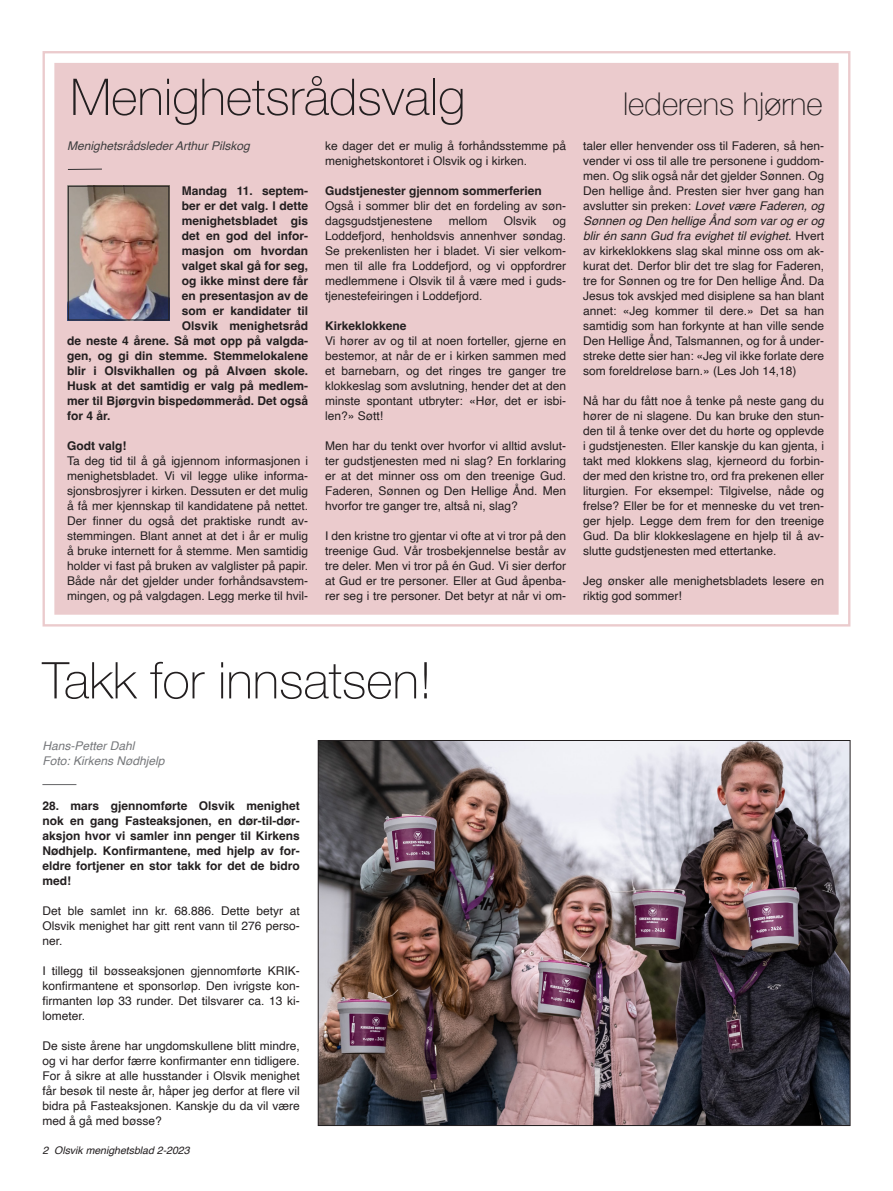
<style>
.page{position:relative;width:893px;height:1191px;background:#fff}
.page>*{position:absolute;margin:0;border:0;box-sizing:border-box;transform-origin:0 0}
.Overskrift{font:100 50.7px "Helvetica Neue";color:#231f20}
.Overskrift-2{font:100 31.35px "Helvetica Neue";color:#231f20}
.t1{font:12px/15px "Helvetica";color:#231f20;text-align:justify}
.t2{font:700 12px/15px "Helvetica";color:#231f20;text-align:justify}
.Byline{font:italic 12px "Helvetica";color:#76787b}
.Byline-2{font:italic 12px "Helvetica";color:#3e3e3f}
.t3{font:italic 10.5px "Helvetica";color:#231f20}
.s1{font-style:italic}
</style>
<div class="page">
<svg style="left:42px;top:51px;width:809px;height:576px"></svg>
<div style="left:53px;top:62px;width:787px;height:554px;background:#ebcbcd"></div>
<img style="left:70px;top:188px;width:97px;height:130px">
<div style="left:68px;top:186px;width:101px;height:134px;border:1px solid #231f20"></div>
<hr style="left:68px;top:169px;width:34px;height:1px;background:#312f30">
<img style="left:317px;top:740px;width:534px;height:386px">
<hr style="left:42px;top:784px;width:34px;height:1px;background:#636366">
<p class="Overskrift" style="left:70px;top:58px;width:397px">Menighetsrådsvalg</p>
<p class="Byline-2" style="left:67px;top:136px;width:184px">Menighetsrådsleder Arthur Pilskog</p>
<p class="t2" style="left:182px;top:185px;width:128px">Mandag 11. septem-</p>
<p class="t2" style="left:182px;top:200px;width:128px">ber er det valg. I dette</p>
<p class="t2" style="left:182px;top:215px;width:128px">menighetsbladet gis</p>
<p class="t2" style="left:182px;top:230px;width:128px">det en god del infor-</p>
<p class="t2" style="left:182px;top:245px;width:128px">masjon om hvordan</p>
<p class="t2" style="left:182px;top:260px;width:128px">valget skal gå for seg,</p>
<p class="t2" style="left:182px;top:275px;width:128px">og ikke minst dere får</p>
<p class="t2" style="left:182px;top:290px;width:128px">en presentasjon av de</p>
<p class="t2" style="left:182px;top:305px;width:128px">som er kandidater til</p>
<p class="t2" style="left:182px;top:320px;width:128px">Olsvik menighetsråd</p>
<p class="t2" style="left:67px;top:335px;width:242px">de neste 4 årene. Så møt opp på valgda-</p>
<p class="t2" style="left:67px;top:350px;width:242px">gen, og gi din stemme. Stemmelokalene</p>
<p class="t2" style="left:67px;top:365px;width:242px">blir i Olsvikhallen og på Alvøen skole.</p>
<p class="t2" style="left:67px;top:380px;width:242px">Husk at det samtidig er valg på medlem-</p>
<p class="t2" style="left:67px;top:395px;width:242px">mer til Bjørgvin bispedømmeråd. Det også</p>
<p class="t2" style="left:67px;top:410px;width:45px">for 4 år.</p>
<p class="t2" style="left:67px;top:440px;width:61px">Godt valg!</p>
<p class="t1" style="left:67px;top:454px;width:242px">Ta deg tid til å gå igjennom informasjonen i menighetsbladet. Vi vil legge ulike informa&shy;sjonsbrosjyrer i kirken. Dessuten er det mulig å få mer kjennskap til kandidatene på nettet.<br>Der finner du også det praktiske rundt av&shy;stemmingen. Blant annet at det i år er mulig å bruke internett for å stemme. Men samtidig holder vi fast på bruken av valglister på papir.<br>Både når det gjelder under forhåndsavstem&shy;mingen, og på valgdagen. Legg merke til hvil-</p>
<p class="t1" style="left:325px;top:139px;width:242px">ke dager det er mulig å forhåndsstemme på menighetskontoret i Olsvik og i kirken.</p>
<p class="t2" style="left:325px;top:185px;width:218px">Gudstjenester gjennom sommerferien</p>
<p class="t1" style="left:325px;top:199px;width:242px">Også i sommer blir det en fordeling av søn&shy;dagsgudstjenestene</p>
<p class="t1" style="left:449px;top:214px;width:40px">mellom</p>
<p class="t1" style="left:504px;top:214px;width:34px">Olsvik</p>
<p class="t1" style="left:325px;top:214px;width:242px;text-indent:228px">og Loddefjord, henholdsvis annenhver søndag.<br>Se prekenlisten her i bladet. Vi sier velkom&shy;men til alle fra Loddefjord, og vi oppfordrer medlemmene i Olsvik til å være med i guds&shy;tjenestefeiringen i Loddefjord.</p>
<p class="t2" style="left:325px;top:320px;width:83px">Kirkeklokkene</p>
<p class="t1" style="left:325px;top:334px;width:242px">Vi hører av og til at noen forteller, gjerne en bestemor, at når de er i kirken sammen med et barnebarn, og det ringes tre ganger tre klokkeslag som avslutning, hender det at den minste spontant utbryter: «Hør, det er isbi&shy;len?» Søtt!</p>
<p class="t1" style="left:325px;top:439px;width:242px">Men har du tenkt over hvorfor vi alltid avslut&shy;ter gudstjenesten med ni slag? En forklaring er at det minner oss om den treenige Gud.<br>Faderen, Sønnen og Den Hellige Ånd. Men hvorfor tre ganger tre, altså ni, slag?</p>
<p class="t1" style="left:325px;top:529px;width:242px">I den kristne tro gjentar vi ofte at vi tror på den treenige Gud. Vår trosbekjennelse består av tre deler. Men vi tror på én Gud. Vi sier derfor at Gud er tre personer. Eller at Gud åpenba&shy;rer seg i tre personer. Det betyr at når vi om-</p>
<p class="Overskrift-2" style="left:623px;top:80px;width:201px">lederens hjørne</p>
<p class="t1" style="left:583px;top:139px;width:242px">taler eller henvender oss til Faderen, så hen&shy;vender vi oss til alle tre personene i guddom&shy;men. Og slik også når det gjelder Sønnen. Og Den hellige ånd. Presten sier hver gang han avslutter sin preken: <span class="s1">Lovet være Faderen, og Sønnen og Den hellige Ånd som var og er og blir én sann Gud fra evighet til evighet.</span> Hvert av kirkeklokkens slag skal minne oss om ak&shy;kurat det. Derfor blir det tre slag for Faderen, tre for Sønnen og tre for Den hellige Ånd. Da Jesus tok avskjed med disiplene sa han blant annet: «Jeg kommer til dere.» Det sa han samtidig som han forkynte at han ville sende Den Hellige Ånd, Talsmannen, og for å under&shy;streke dette sier han: «Jeg vil ikke forlate dere som foreldreløse barn.» (Les Joh 14,18)</p>
<p class="t1" style="left:583px;top:394px;width:242px">Nå har du fått noe å tenke på neste gang du hører de ni slagene. Du kan bruke den stun&shy;den til å tenke over det du hørte og opplevde i gudstjenesten. Eller kanskje du kan gjenta, i takt med klokkens slag, kjerneord du forbin&shy;der med den kristne tro, ord fra prekenen eller liturgien. For eksempel: Tilgivelse, nåde og frelse? Eller be for et menneske du vet tren&shy;ger hjelp. Legge dem frem for den treenige Gud. Da blir klokkeslagene en hjelp til å av&shy;slutte gudstjenesten med ettertanke.</p>
<p class="t1" style="left:583px;top:574px;width:242px">Jeg ønsker alle menighetsbladets lesere en riktig god sommer!</p>
<p class="Overskrift" style="left:42px;top:642px;width:391px">Takk for innsatsen!</p>
<p class="Byline" style="left:42px;top:736px;width:94px">Hans-Petter Dahl</p>
<p class="Byline" style="left:42px;top:751px;width:124px">Foto: Kirkens Nødhjelp</p>
<p class="t2" style="left:42px;top:800px;width:259px">28. mars gjennomførte Olsvik menighet nok en gang Fasteaksjonen, en dør-til-dør&shy;aksjon hvor vi samler inn penger til Kirkens Nødhjelp. Konfirmantene, med hjelp av for&shy;eldre fortjener en stor takk for det de bidro med!</p>
<p class="t1" style="left:42px;top:904px;width:259px">Det ble samlet inn kr. 68.886. Dette betyr at Olsvik menighet har gitt rent vann til 276 perso&shy;ner.</p>
<p class="t1" style="left:42px;top:964px;width:259px">I tillegg til bøsseaksjonen gjennomførte KRIK&shy;konfirmantene et sponsorløp. Den ivrigste kon&shy;firmanten løp 33 runder. Det tilsvarer ca. 13 ki&shy;lometer.</p>
<p class="t1" style="left:42px;top:1039px;width:259px">De siste årene har ungdomskullene blitt mindre, og vi har derfor færre konfirmanter enn tidligere.<br>For å sikre at alle husstander i Olsvik menighet får besøk til neste år, håper jeg derfor at flere vil bidra på Fasteaksjonen. Kanskje du da vil være med å gå med bøsse?</p>
<p class="t3" style="left:43px;top:1141px;width:149px">2 Olsvik menighetsblad 2-2023</p>
</div>
